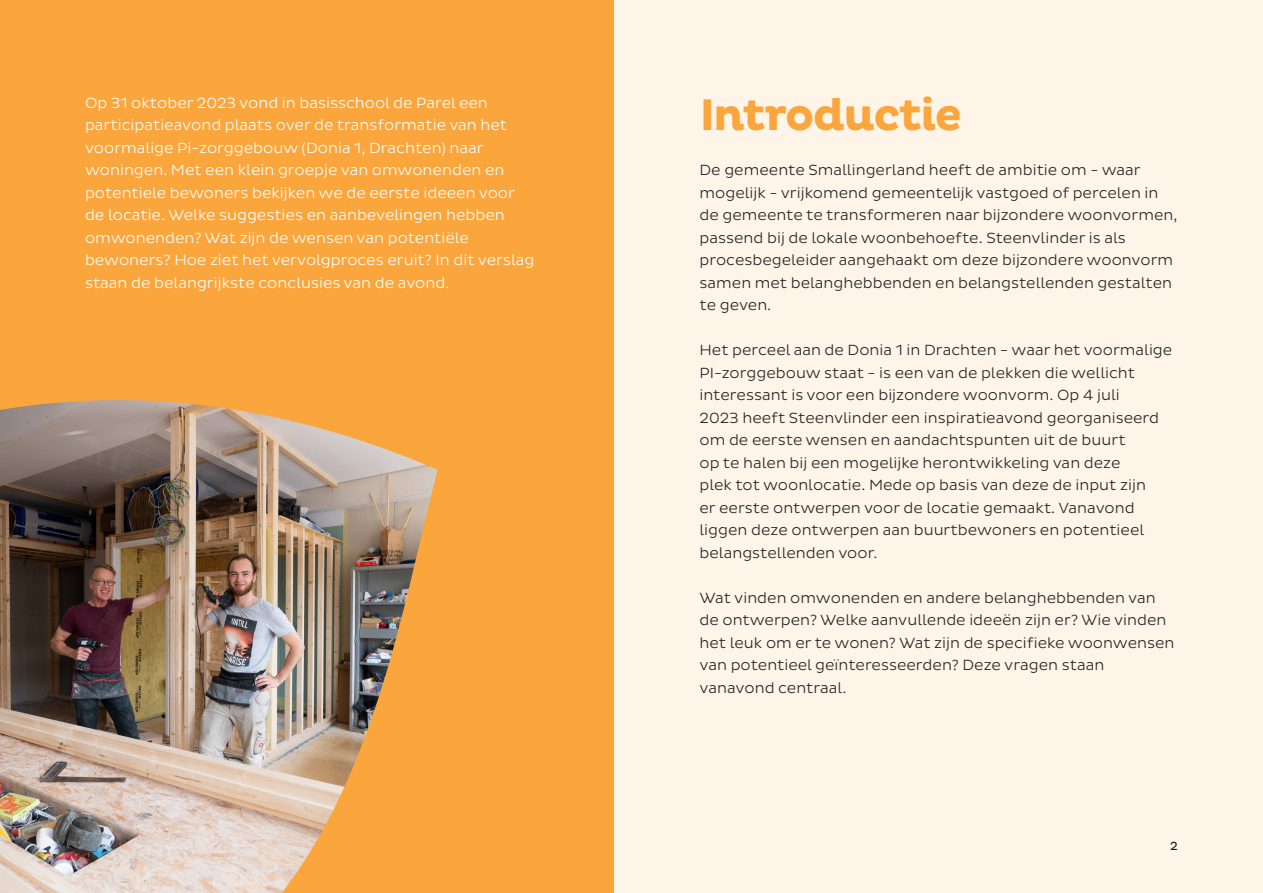
<style>
.page{position:relative;width:1263px;height:893px;background:#fff}
.page>*{position:absolute;margin:0;border:0;box-sizing:border-box;transform-origin:0 0}
.Kleine_titel{font:700 45px "Pluto";letter-spacing:-.04em;color:#faa63d}
.t1{font:300 15px/22.5px "Pluto Sans";color:#231f20}
.t2{font:300 15px/22.5px "Pluto Sans";color:#fff}
.t3{font:12px "Pluto Sans";color:#000}
</style>
<div class="page">
<div style="left:0;top:0;width:614px;height:893px;background:#faa63d"></div>
<div style="left:614px;top:0;width:649px;height:893px;background:#fef5e8"></div>
<img style="left:0;top:400px;width:437px;height:493px">
<p class="t2" style="left:85px;top:91px;width:451px">Op 31 oktober 2023 vond in basisschool de Parel een participatieavond plaats over de transformatie van het voormalige Pi-zorggebouw (Donia 1, Drachten) naar woningen. Met een klein groepje van omwonenden en potentiele bewoners bekijken we de eerste ideeen voor de locatie. Welke suggesties en aanbevelingen hebben omwonenden? Wat zijn de wensen van potentiële bewoners? Hoe ziet het vervolgproces eruit? In dit verslag staan de belangrijkste conclusies van de avond.</p>
<p class="Kleine_titel" style="left:699px;top:89px;width:264px">Introductie</p>
<p class="t1" style="left:699px;top:159px;width:479px">De gemeente Smallingerland heeft de ambitie om - waar mogelijk - vrijkomend gemeentelijk vastgoed of percelen in de gemeente te transformeren naar bijzondere woonvormen, passend bij de lokale woonbehoefte. Steenvlinder is als procesbegeleider aangehaakt om deze bijzondere woonvorm samen met belanghebbenden en belangstellenden gestalten te geven.</p>
<p class="t1" style="left:699px;top:339px;width:474px">Het perceel aan de Donia 1 in Drachten - waar het voormalige PI-zorggebouw staat - is een van de plekken die wellicht interessant is voor een bijzondere woonvorm. Op 4 juli<br>2023 heeft Steenvlinder een inspiratieavond georganiseerd om de eerste wensen en aandachtspunten uit de buurt<br>op te halen bij een mogelijke herontwikkeling van deze<br>plek tot woonlocatie. Mede op basis van deze de input zijn<br>er eerste ontwerpen voor de locatie gemaakt. Vanavond liggen deze ontwerpen aan buurtbewoners en potentieel belangstellenden voor.</p>
<p class="t1" style="left:699px;top:586px;width:476px">Wat vinden omwonenden en andere belanghebbenden van de ontwerpen? Welke aanvullende ideeën zijn er? Wie vinden het leuk om er te wonen? Wat zijn de specifieke woonwensen van potentieel geïnteresseerden? Deze vragen staan vanavond centraal.</p>
<p class="t3" style="left:1170px;top:839px;width:9px">2</p>
</div>
